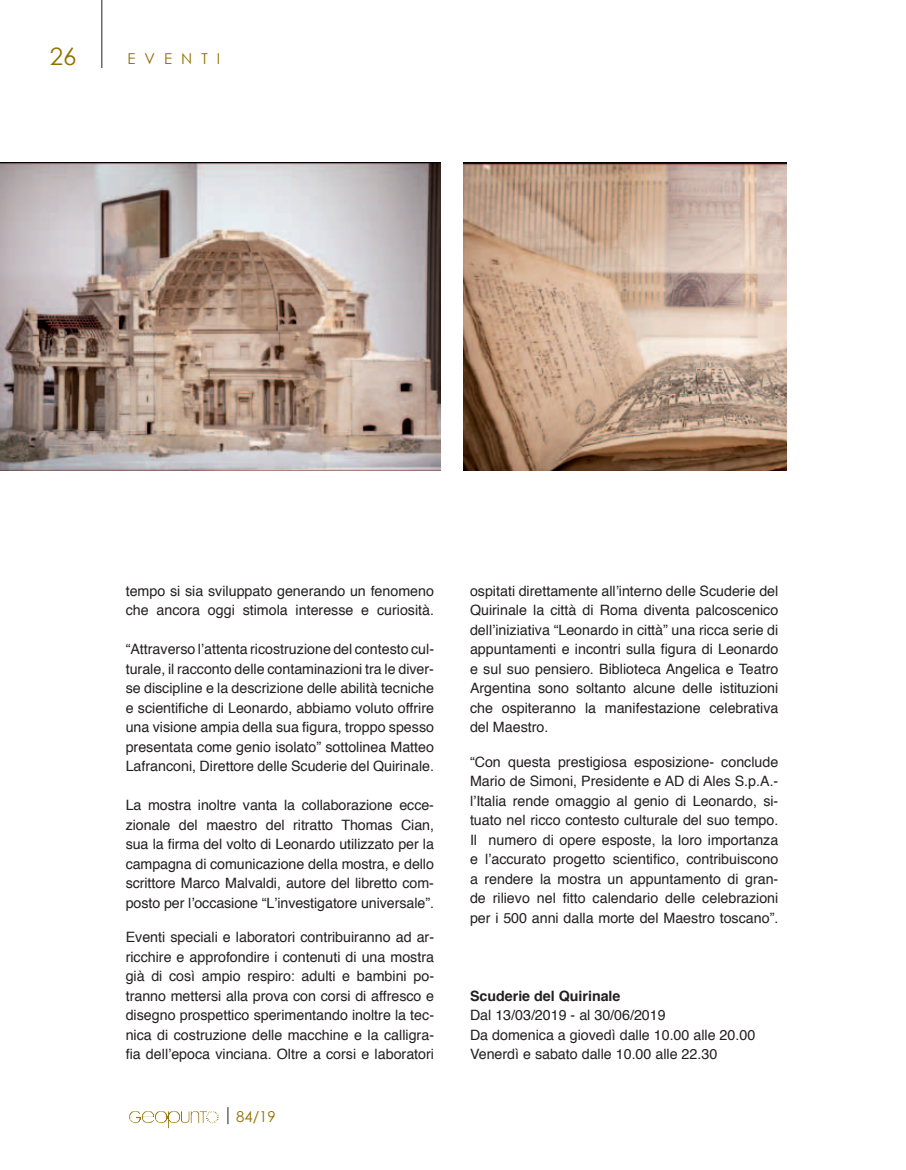
<style>
.page{position:relative;width:906px;height:1170px;background:#fff}
.page>*{position:absolute;margin:0;border:0;box-sizing:border-box;transform-origin:0 0}
.t1{font:24px "Century Gothic";color:#927100}
.t2{font:15px "Century Gothic";letter-spacing:.6em;color:#927100}
.t3{font:14.25px/19.5px "Helvetica";color:#231f20;text-align:justify}
.t4{font:700 14.25px "Helvetica";color:#231f20}
</style>
<div class="page">
<hr style="left:101px;top:0;width:1px;height:68px;background:#231f20">
<svg style="left:227px;top:1107px;width:1px;height:17px"></svg>
<svg style="left:206px;top:1111px;width:10px;height:12px"></svg>
<img style="left:0;top:163px;width:440px;height:307px">
<img style="left:463px;top:163px;width:324px;height:307px">
<h1 class="t1" style="left:50px;top:41px;width:28px">26</h1>
<p class="t2" style="left:128px;top:50px;width:94px">EVENTI</p>
<p class="t3" style="left:126px;top:581px;width:310px">tempo si sia sviluppato generando un fenomeno che ancora oggi stimola interesse e curiosità.</p>
<p class="t3" style="left:126px;top:639px;width:310px">“Attraverso l’attenta ricostruzione del contesto cul&shy;turale, il racconto delle contaminazioni tra le diver&shy;se discipline e la descrizione delle abilità tecniche e scientifiche di Leonardo, abbiamo voluto offrire una visione ampia della sua figura, troppo spesso presentata come genio isolato” sottolinea Matteo Lafranconi, Direttore delle Scuderie del Quirinale.</p>
<p class="t3" style="left:126px;top:795px;width:310px">La mostra inoltre vanta la collaborazione ecce&shy;zionale del maestro del ritratto Thomas Cian, sua la firma del volto di Leonardo utilizzato per la campagna di comunicazione della mostra, e dello scrittore Marco Malvaldi, autore del libretto com&shy;posto per l’occasione “L’investigatore universale”.</p>
<p class="t3" style="left:126px;top:927px;width:310px">Eventi speciali e laboratori contribuiranno ad ar&shy;ricchire e approfondire i contenuti di una mostra già di così ampio respiro: adulti e bambini po&shy;tranno mettersi alla prova con corsi di affresco e disegno prospettico sperimentando inoltre la tec&shy;nica di costruzione delle macchine e la calligra&shy;fia dell’epoca vinciana. Oltre a corsi e laboratori</p>
<p class="t2" style="left:236px;top:1106px;width:41px">84/19</p>
<p class="t3" style="left:470px;top:581px;width:310px">ospitati direttamente all’interno delle Scuderie del Quirinale la città di Roma diventa palcoscenico dell’iniziativa “Leonardo in città” una ricca serie di appuntamenti e incontri sulla figura di Leonardo e sul suo pensiero. Biblioteca Angelica e Teatro Argentina sono soltanto alcune delle istituzioni che ospiteranno la manifestazione celebrativa del Maestro.</p>
<p class="t3" style="left:470px;top:752px;width:310px">“Con questa prestigiosa esposizione- conclude Mario de Simoni, Presidente e AD di Ales S.p.A.- l’Italia rende omaggio al genio di Leonardo, si&shy;tuato nel ricco contesto culturale del suo tempo.<br>Il numero di opere esposte, la loro importanza e l’accurato progetto scientifico, contribuiscono a rendere la mostra un appuntamento di gran&shy;de rilievo nel fitto calendario delle celebrazioni per i 500 anni dalla morte del Maestro toscano”.</p>
<p class="t4" style="left:470px;top:984px;width:152px">Scuderie del Quirinale</p>
<p class="t3" style="left:470px;top:1005px;width:287px;text-align:left">Dal 13/03/2019 - al 30/06/2019<br>Da domenica a giovedì dalle 10.00 alle 20.00<br>Venerdì e sabato dalle 10.00 alle 22.30</p>
</div>
